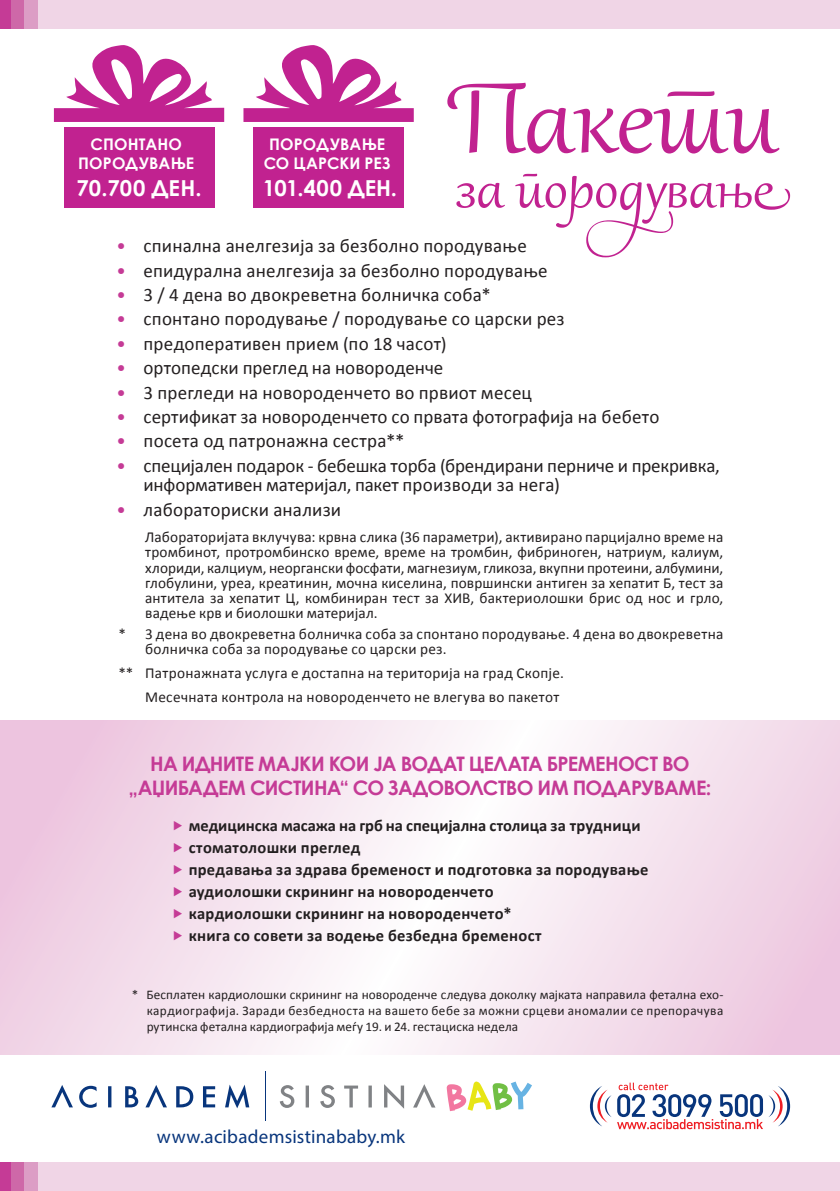
<style>
.page{position:relative;width:840px;height:1191px;background:#fff}
.page>*{position:absolute;margin:0;border:0;box-sizing:border-box;transform-origin:0 0}
.t1{font:700 22px "Century Gothic";letter-spacing:.005em;color:#fff}
.t2{font:700 20px "Century Gothic";letter-spacing:-.035em;color:#c53b96}
.t3{font:19px/19px "Calibri";letter-spacing:.005em;color:#231f20}
.t4{font:19px "Myriad Pro";letter-spacing:.01em;color:#08357c}
.t5{font:700 16.6px/22px "Calibri";letter-spacing:.015em;color:#231f20}
.t6{font:700 16px/19.2px "Century Gothic";letter-spacing:.01em;color:#fff;text-align:center}
.t7{font:15.2px/15.2px "Calibri";letter-spacing:.02em;color:#231f20;text-align:justify}
.t8{font:13.2px/16px "Calibri";letter-spacing:.005em;color:#231f20;text-align:justify}
.s1{color:#c53b96}
</style>
<div class="page">
<svg style="left:447px;top:83px;width:332px;height:70px"></svg>
<svg style="left:456px;top:183px;width:48px;height:25px"></svg>
<svg style="left:515px;top:174px;width:274px;height:83px"></svg>
<svg style="left:589px;top:1082px;width:200px;height:47px"></svg>
<div style="left:0;top:1162px;width:839px;height:29px;background:#f0d5e6"></div>
<div style="left:0;top:1162px;width:11px;height:29px;background:#c53b96"></div>
<div style="left:11px;top:1162px;width:13px;height:29px;background:#ce68a8"></div>
<div style="left:24px;top:1162px;width:14px;height:29px;background:#dc9dc5"></div>
<div style="left:0;top:0;width:839px;height:28px;background:#f0d5e6"></div>
<div style="left:0;top:0;width:11px;height:28px;background:#c53b96"></div>
<div style="left:11px;top:0;width:13px;height:28px;background:#ce68a8"></div>
<div style="left:24px;top:0;width:14px;height:28px;background:#dc9dc5"></div>
<div style="left:64px;top:127px;width:150px;height:81px;background:#c12290"></div>
<svg style="left:54px;top:45px;width:170px;height:77px"></svg>
<div style="left:253px;top:127px;width:151px;height:81px;background:#c12290"></div>
<svg style="left:243px;top:45px;width:170px;height:77px"></svg>
<svg style="left:0;top:721px;width:839px;height:333px"></svg>
<svg style="left:279px;top:1084px;width:156px;height:24px"></svg>
<svg style="left:51px;top:1084px;width:198px;height:24px"></svg>
<hr style="left:265px;top:1071px;width:1px;height:50px;background:#08357c">
<svg style="left:446px;top:1081px;width:85px;height:30px"></svg>
<svg style="left:174px;top:820px;width:25px;height:11px"></svg>
<svg style="left:174px;top:842px;width:25px;height:11px"></svg>
<svg style="left:174px;top:864px;width:25px;height:11px"></svg>
<svg style="left:174px;top:886px;width:25px;height:11px"></svg>
<svg style="left:174px;top:908px;width:25px;height:11px"></svg>
<svg style="left:174px;top:930px;width:25px;height:11px"></svg>
<p class="t6" style="left:78px;top:134px;width:115px">СПОНТАНО<br>ПОРОДУВАЊЕ</p>
<h1 class="t1" style="left:76px;top:171px;width:126px">70.700 ден.</h1>
<p class="t6" style="left:263px;top:134px;width:128px">ПОРОДУВАЊЕ<br>СО ЦАРСКИ РЕЗ</p>
<h1 class="t1" style="left:263px;top:171px;width:136px">101.400 ден.</h1>
<p class="t3" style="left:116px;top:235px;width:411px"><span class="s1">•</span> спинална анелгезија за безболно породување</p>
<p class="t3" style="left:116px;top:260px;width:432px"><span class="s1">•</span> епидурална анелгезија за безболно породување</p>
<p class="t3" style="left:116px;top:284px;width:375px"><span class="s1">•</span> 3 / 4 дена во двокреветна болничка соба*</p>
<p class="t3" style="left:116px;top:309px;width:449px"><span class="s1">•</span> спонтано породување / породување со царски рез</p>
<p class="t3" style="left:116px;top:333px;width:331px"><span class="s1">•</span> предоперативен прием (по 18 часот)</p>
<p class="t3" style="left:116px;top:357px;width:328px"><span class="s1">•</span> ортопедски преглед на новороденче</p>
<p class="t3" style="left:116px;top:382px;width:416px"><span class="s1">•</span> 3 прегледи на новороденчето во првиот месец</p>
<p class="t3" style="left:116px;top:406px;width:544px"><span class="s1">•</span> сертификат за новороденчето со првата фотографија на бебето</p>
<p class="t3" style="left:116px;top:431px;width:289px"><span class="s1">•</span> посета од патронажна сестра**</p>
<p class="t3" style="left:143px;top:455px;width:577px;text-indent:-27px"><span class="s1">•</span> специјален подарок - бебешка торба (брендирани перниче и прекривка, информативен материјал, пакет производи за нега)</p>
<p class="t3" style="left:116px;top:499px;width:226px"><span class="s1">•</span> лабораториски анализи</p>
<p class="t7" style="left:145px;top:529px;width:579px">Лабораторијата вклучува: крвна слика (36 параметри), активирано парцијално време на тромбинот, протромбинско време, време на тромбин, фибриноген, натриум, калиум, хлориди, калциум, неоргански фосфати, магнезиум, гликоза, вкупни протеини, албумини, глобулини, уреа, креатинин, мочна киселина, површински антиген за хепатит Б, тест за антитела за хепатит Ц, комбиниран тест за ХИВ, бактериолошки брис од нос и грло, вадење крв и биолошки материјал.</p>
<p class="t7" style="left:145px;top:626px;width:579px;text-indent:-27px">* 3 дена во двокреветна болничка соба за спонтано породување. 4 дена во двокреветна болничка соба за породување со царски рез.</p>
<p class="t7" style="left:118px;top:660px;width:446px;line-height:23.8px;text-align:right">** Патронажната услуга е достапна на територија на град Скопје.<br>Месечната контрола на новороденчето не влегува во пакетот</p>
<h2 class="t2" style="left:150px;top:748px;width:192px">На идните мајки кои</h2>
<h2 class="t2" style="left:373px;top:748px;width:259px">ја водат ЦЕЛАТА бременост</h2>
<h2 class="t2" style="left:661px;top:748px;width:14px">во</h2>
<h2 class="t2" style="left:128px;top:772px;width:149px">„Аџи бадем Систи</h2>
<h2 class="t2" style="left:314px;top:772px;width:128px">на“ со задоволство</h2>
<h2 class="t2" style="left:537px;top:772px;width:93px">им подарува</h2>
<h2 class="t2" style="left:678px;top:772px;width:34px">ме:</h2>
<p class="t5" style="left:188px;top:813px;width:461px">медицинска масажа на грб на специјална столица за трудници стоматолошки преглед<br>предавања за здрава бременост и подготовка за породување аудиолошки скрининг на новороденчето<br>кардиолошки скрининг на новороденчето*<br>книга со совети за водење безбедна бременост</p>
<p class="t8" style="left:147px;top:986px;width:578px;text-indent:-15px">* Бесплатен кардиолошки скрининг на новороденче следува доколку мајката направила фетална ехо&shy;кардиографија. Заради безбедноста на вашето бебе за можни срцеви аномалии се препорачува рутинска фетална кардиографија меѓу 19. и 24. гестациска недела</p>
<p class="t4" style="left:157px;top:1125px;width:249px">www.acibademsistinababy.mk</p>
</div>
